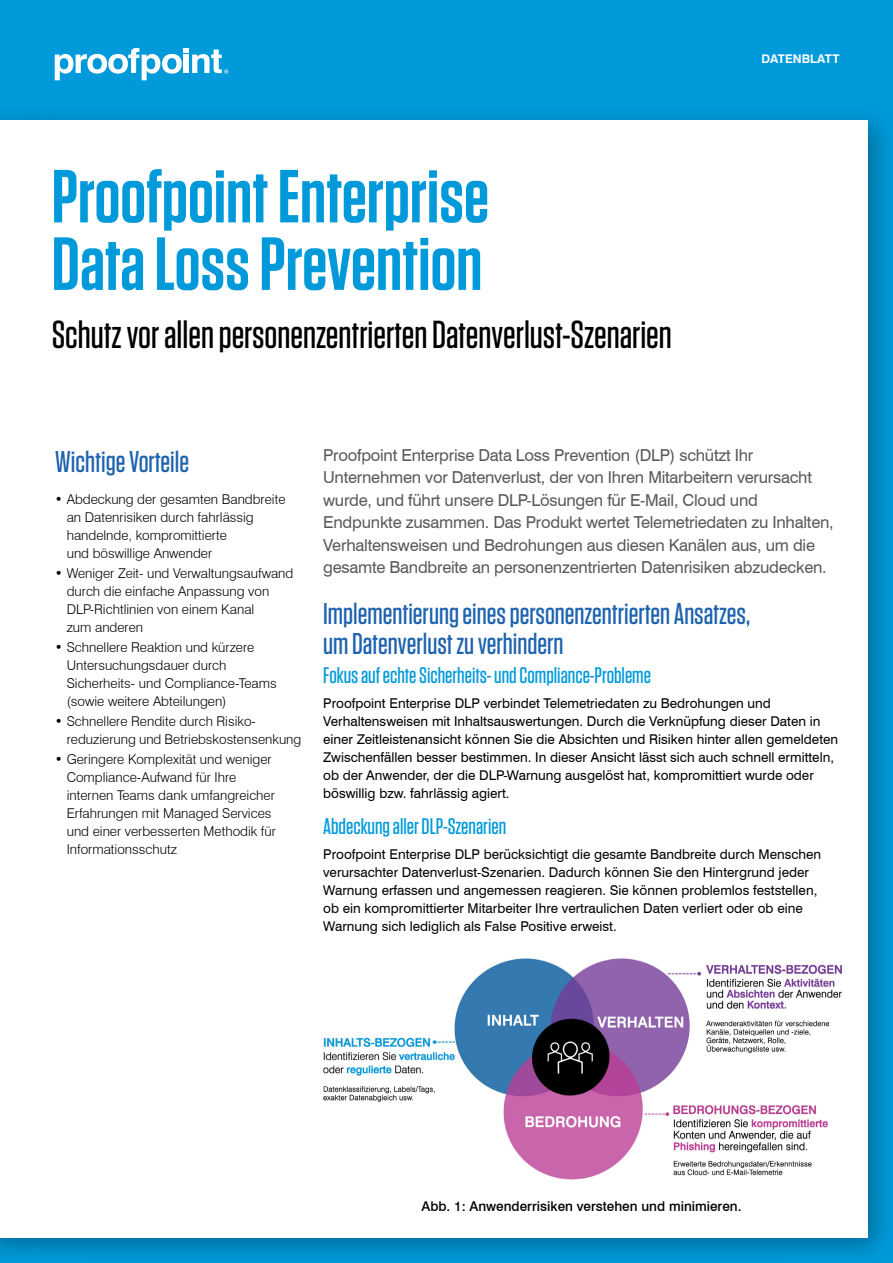
<style>
.page{position:relative;width:893px;height:1263px;background:#009ada}
.page>*{position:absolute;margin:0;border:0;box-sizing:border-box;transform-origin:0 0}
.t1{font:600 75px/67.5px "Tungsten";color:#009ada}
.t2{font:500 39px "Tungsten";color:#000}
.t3{font:500 30px/30px "Tungsten";color:#1e63af}
.t4{font:500 22.5px "Tungsten";color:#009ada}
.t5{font:16.5px/22.5px "Swiss 721 BT";letter-spacing:-.015em;color:#58595b}
.t6{font:13.5px/18px "Swiss 721 BT";color:#000}
.t7{font:300 13.5px/18px "Swiss 721 BT";color:#000}
.t8{font:500 13.5px "Swiss 721 BT";color:#000}
.t9{font:700 12px "Swiss 721 BT";color:#fff}
</style>
<div class="page">
<div style="left:0;top:104px;width:893px;height:1159px;background:#000;opacity:.3"></div>
<div style="left:0;top:120px;width:868px;height:1117px;background:#fff"></div>
<svg style="left:55px;top:48px;width:173px;height:32px"></svg>
<img style="left:323px;top:958px;width:519px;height:222px">
<h1 class="t1" style="left:52px;top:164px;width:439px">Proofpoint Enterprise<br>Data Loss Prevention</h1>
<h2 class="t2" style="left:52px;top:314px;width:622px">Schutz vor allen personenzentrierten Datenverlust-Szenarien</h2>
<p class="t9" style="left:761px;top:52px;width:80px">DATENBLATT</p>
<h3 class="t3" style="left:55px;top:447px;width:136px">Wichtige Vorteile</h3>
<p class="t7" style="left:67px;top:490px;width:220px;text-indent:-12px">• Abdeckung der gesamten Bandbreite an Datenrisiken durch fahrlässig handelnde, kompromittierte<br>und böswillige Anwender</p>
<p class="t7" style="left:67px;top:564px;width:228px;text-indent:-12px">• Weniger Zeit- und Verwaltungsaufwand durch die einfache Anpassung von<br>DLP-Richtlinien von einem Kanal<br>zum anderen</p>
<p class="t7" style="left:67px;top:638px;width:211px;text-indent:-12px">• Schnellere Reaktion und kürzere<br>Untersuchungsdauer durch<br>Sicherheits- und Compliance-Teams (sowie weitere Abteilungen)</p>
<p class="t7" style="left:67px;top:712px;width:236px;text-indent:-12px">• Schnellere Rendite durch Risiko&shy;reduzierung und Betriebskostensenkung</p>
<p class="t7" style="left:67px;top:750px;width:211px;text-indent:-12px">• Geringere Komplexität und weniger<br>Compliance-Aufwand für Ihre internen Teams dank umfangreicher<br>Erfahrungen mit Managed Services und einer verbesserten Methodik für<br>Informationsschutz</p>
<p class="t5" style="left:323px;top:443px;width:512px">Proofpoint Enterprise Data Loss Prevention (DLP) schützt Ihr Unternehmen vor Datenverlust, der von Ihren Mitarbeitern verursacht wurde, und führt unsere DLP-Lösungen für E-Mail, Cloud und Endpunkte zusammen. Das Produkt wertet Telemetriedaten zu Inhalten, Verhaltensweisen und Bedrohungen aus diesen Kanälen aus, um die gesamte Bandbreite an personenzentrierten Datenrisiken abzudecken.</p>
<h3 class="t3" style="left:323px;top:599px;width:428px">Implementierung eines personenzentrierten Ansatzes, um Datenverlust zu verhindern</h3>
<h3 class="t4" style="left:323px;top:664px;width:329px">Fokus auf echte Sicherheits- und Compliance-Probleme</h3>
<p class="t6" style="left:323px;top:694px;width:517px">Proofpoint Enterprise DLP verbindet Telemetriedaten zu Bedrohungen und Verhaltensweisen mit Inhaltsauswertungen. Durch die Verknüpfung dieser Daten in einer Zeitleistenansicht können Sie die Absichten und Risiken hinter allen gemeldeten Zwischenfällen besser bestimmen. In dieser Ansicht lässt sich auch schnell ermitteln, ob der Anwender, der die DLP-Warnung ausgelöst hat, kompromittiert wurde oder böswillig bzw. fahrlässig agiert.</p>
<h3 class="t4" style="left:323px;top:815px;width:185px">Abdeckung aller DLP-Szenarien</h3>
<p class="t6" style="left:323px;top:845px;width:500px">Proofpoint Enterprise DLP berücksichtigt die gesamte Bandbreite durch Menschen verursachter Datenverlust-Szenarien. Dadurch können Sie den Hintergrund jeder Warnung erfassen und angemessen reagieren. Sie können problemlos feststellen, ob ein kompromittierter Mitarbeiter Ihre vertraulichen Daten verliert oder ob eine Warnung sich lediglich als False Positive erweist.</p>
<p class="t8" style="left:421px;top:1198px;width:322px">Abb. 1: Anwenderrisiken verstehen und minimieren.</p>
</div>
